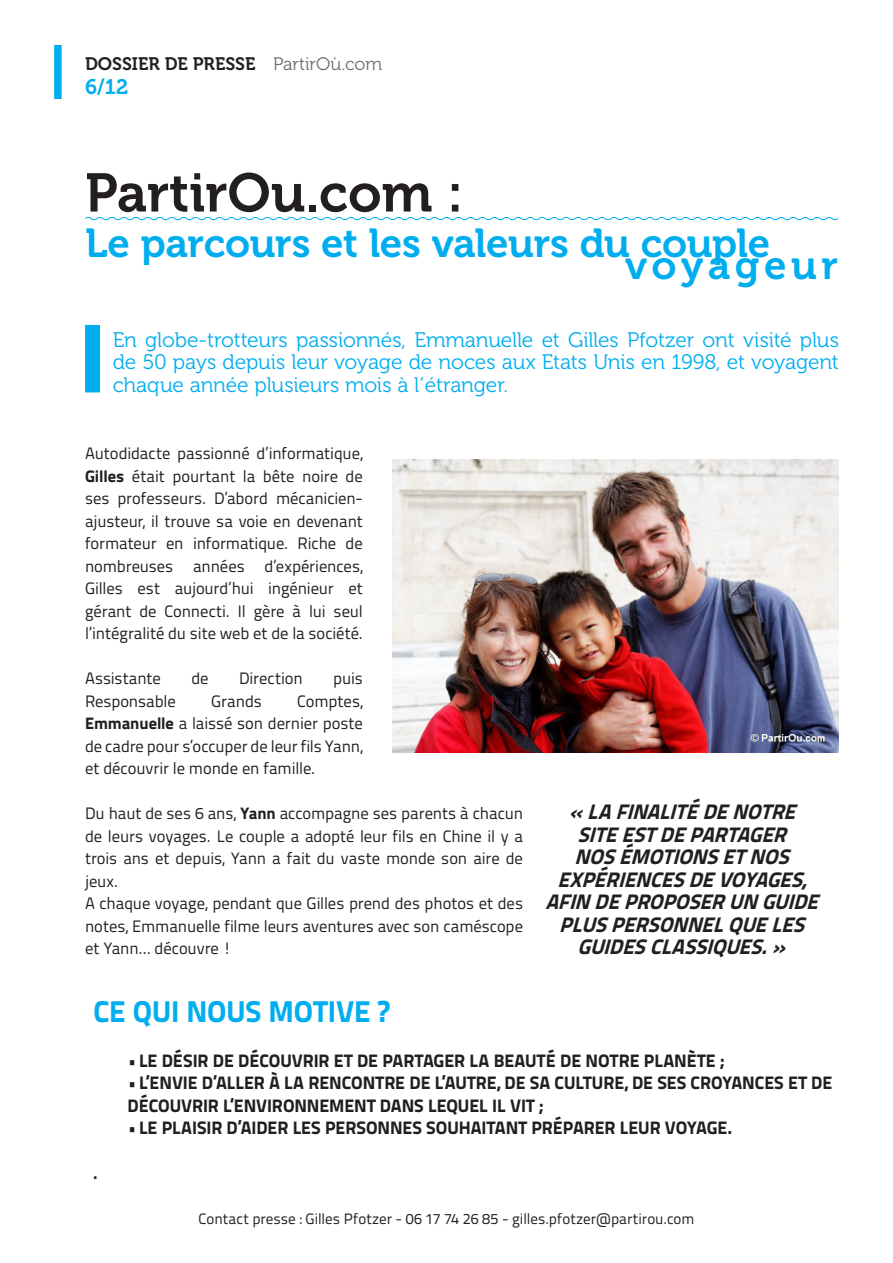
<style>
.page{position:relative;width:893px;height:1263px;background:#fff}
.page>*{position:absolute;margin:0;border:0;box-sizing:border-box;transform-origin:0 0}
.Titre{font:54px "Museo 700";color:#231f20}
.sous_titre{font:40.35px "Museo 700";letter-spacing:-.005em;color:#00aeef}
.sous_titre-2{font:40.35px "Museo 700";letter-spacing:.11em;color:#00aeef}
.Texte_gras{font:30px "Titillium Text 25 L 999 wt";letter-spacing:-.005em;color:#00aeef}
.chapeau{font:21px/22.5px "Museo 300";letter-spacing:-.01em;color:#00aeef;text-align:justify}
.texte{font:italic 21px/22.5px "Titillium Text 25 L 999 wt";color:#231f20;text-align:center}
.t1{font:21px "Museo 700";color:#00aeef}
.Texte_gras-2{font:18px/22.5px "Titillium Text 25 L 999 wt";letter-spacing:-.005em;color:#231f20}
.t2{font:18px "Museo 700";color:#231f20}
.texte-2{font:16.5px/22.5px "Titillium Text 22 L";letter-spacing:-.005em;color:#231f20;text-align:justify}
.Texte_gras-3{font:16.5px "Titillium Text 25 L 999 wt";color:#231f20}
.t3{font:15px "Titillium Text 22 L";letter-spacing:.005em;color:#231f20}
.s1{font-family:"Museo 300";color:#6c6d70}
.s2{font-family:"Titillium Text 25 L 999 wt"}
</style>
<div class="page">
<div style="left:54px;top:45px;width:8px;height:54px;background:#00aeef"></div>
<svg style="left:85px;top:217px;width:754px;height:4px"></svg>
<div style="left:85px;top:325px;width:15px;height:67px;background:#00aeef"></div>
<img style="left:393px;top:460px;width:445px;height:292px">
<p class="t2" style="left:85px;top:54px;width:299px">DOSSIER DE PRESSE <span class="s1">PartirOù.com</span></p>
<p class="t1" style="left:85px;top:75px;width:45px">6/12</p>
<p class="Titre" style="left:85px;top:163px;width:380px">PartirOu.com :</p>
<p class="sous_titre" style="left:85px;top:220px;width:687px">Le parcours et les valeurs du couple</p>
<p class="sous_titre-2" style="left:625px;top:243px;width:214px">voyageur</p>
<p class="chapeau" style="left:113px;top:328px;width:728px">En globe-trotteurs passionnés, Emmanuelle et Gilles Pfotzer ont visité plus de 50 pays depuis leur voyage de noces aux Etats Unis en 1998, et voyagent chaque année plusieurs mois à l’étranger.</p>
<p class="texte-2" style="left:85px;top:441px;width:279px">Autodidacte passionné d’informatique, <span class="s2">Gilles</span> était pourtant la bête noire de ses professeurs. D’abord mécanicien&shy;ajusteur, il trouve sa voie en devenant formateur en informatique. Riche de nombreuses années d’expériences, Gilles est aujourd’hui ingénieur et gérant de Connecti. Il gère à lui seul l’intégralité du site web et de la société.</p>
<p class="texte-2" style="left:85px;top:666px;width:77px">Assistante</p>
<p class="texte-2" style="left:191px;top:666px;width:19px">de</p>
<p class="texte-2" style="left:239px;top:666px;width:65px">Direction</p>
<p class="texte-2" style="left:333px;top:666px;width:31px">puis</p>
<p class="texte-2" style="left:85px;top:689px;width:92px">Responsable</p>
<p class="texte-2" style="left:211px;top:689px;width:52px">Grands</p>
<p class="texte-2" style="left:85px;top:689px;width:279px;text-indent:212px">Comptes, <span class="s2">Emmanuelle</span> a laissé son dernier poste de cadre pour s’occuper de leur fils Yann, et découvrir le monde en famille.</p>
<p class="texte-2" style="left:85px;top:801px;width:440px">Du haut de ses 6 ans, <span class="s2">Yann</span> accompagne ses parents à chacun de leurs voyages. Le couple a adopté leur fils en Chine il y a trois ans et depuis, Yann a fait du vaste monde son aire de jeux.</p>
<p class="texte-2" style="left:85px;top:891px;width:440px">A chaque voyage, pendant que Gilles prend des photos et des notes, Emmanuelle filme leurs aventures avec son caméscope et Yann… découvre !</p>
<p class="texte" style="left:545px;top:799px;width:282px">«LAFINALITÉDENOTRE<br>SITEESTDEPARTAGER<br>NOSÉMOTIONSETNOS<br>EXPÉRIENCESDEVOYAGES,<br>AFINDEPROPOSERUNGUIDE<br>PLUSPERSONNELQUELES<br>GUIDESCLASSIQUES.»</p>
<p class="Texte_gras" style="left:94px;top:987px;width:297px">CE QUI NOUS MOTIVE ?</p>
<p class="Texte_gras-2" style="left:128px;top:1048px;width:598px">•LE DÉSIR DE DÉCOUVRIR ET DE PARTAGER LA BEAUTÉ DE NOTRE PLANÈTE ;</p>
<p class="Texte_gras-2" style="left:128px;top:1070px;width:706px">•L’ENVIE D’ALLER À LA RENCONTRE DE L’AUTRE, DE SA CULTURE, DE SES CROYANCES ET DE<br>DÉCOUVRIR L’ENVIRONNEMENT DANS LEQUEL IL VIT ;</p>
<p class="Texte_gras-2" style="left:128px;top:1115px;width:606px">•LE PLAISIR D’AIDER LES PERSONNES SOUHAITANT PRÉPARER LEUR VOYAGE.</p>
<p class="Texte_gras-3" style="left:94px;top:1160px;width:6px">.</p>
<p class="t3" style="left:199px;top:1208px;width:497px">Contact presse : Gilles Pfotzer - 06 17 74 26 85 - gilles.pfotzer@partirou.com</p>
</div>
